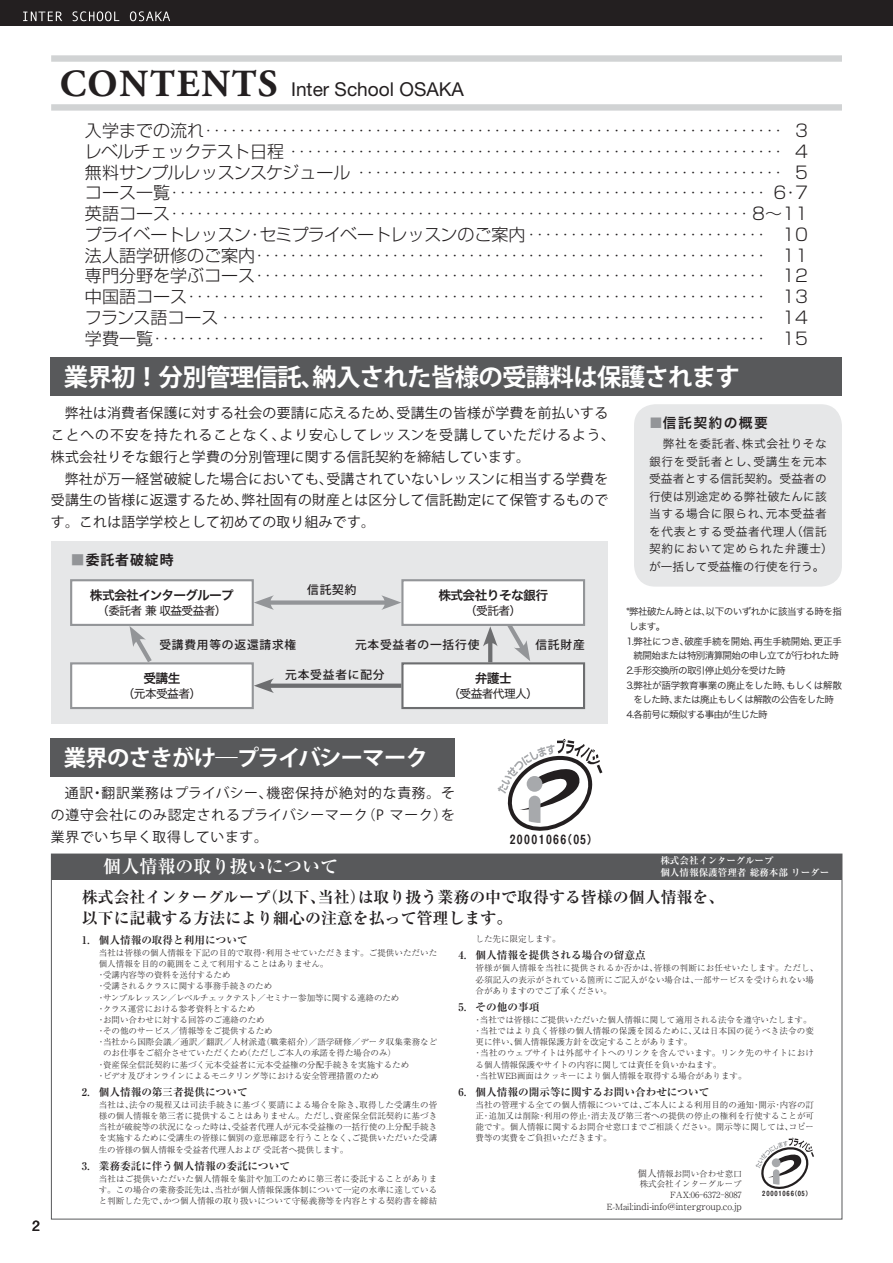
<style>
.page{position:relative;width:893px;height:1263px;background:#fff}
.page>*{position:absolute;margin:0;border:0;box-sizing:border-box;transform-origin:0 0}
.t1{font:24.45px "Koz Go Pro Bold 90 msp RKSJ H";letter-spacing:-.03em;color:#fff}
.t2{font:22.35px "Koz Go Pro Bold 90 msp RKSJ H";letter-spacing:-.03em;color:#fff}
.t3{font:19.2px "Helvetica Neue LT Std";color:#231f20}
.t4{font:18px "Ryumin Pro Bold 90 msp RKSJ H";color:#fff}
.t5{font:16.95px/20.7px "Shin Go Pro Light 90 msp RKSJ H";color:#231f20;text-align:justify}
.t6{font:15.9px/20.2px "Ryumin Pro Bold 90 msp RKSJ H";color:#231f20}
.t7{font:13.8px/21.8px "Koz Go Pro Regular 90 msp RKSJ H";letter-spacing:.02em;color:#231f20;text-align:justify}
.t8{font:13.8px "Hira Kaku Std W6 90 msp RKSJ H";letter-spacing:.1em;color:#231f20}
.t9{font:13.8px "Koz Go Pro Bold 90 msp RKSJ H";letter-spacing:.07em;color:#231f20}
.t10{font:13.8px "Futo Go B101 Pro Bold 90 msp RKSJ H";color:#231f20}
.t11{font:12.75px "Hira Kaku Std W6 90 msp RKSJ H";letter-spacing:-.05em;color:#231f20}
.t12{font:11.7px/17.5px "Hira Kaku Std W3 90 msp RKSJ H";letter-spacing:.045em;color:#231f20}
.t13{font:11.7px "Koz Go Pro Medium 90 msp RKSJ H";letter-spacing:.07em;color:#231f20}
.t14{font:11.7px "Hira Kaku Std W4 90 msp RKSJ H";letter-spacing:-.05em;color:#231f20}
.t15{font:11.7px "Gothic MB101 Pro De Bold 90 msp RKSJ H";color:#231f20}
.t16{font:10.65px "Ryumin Pro Bold 90 msp RKSJ H";color:#231f20}
.t17{font:9.6px/14.7px "Hira Kaku Std W3 90 msp RKSJ H";letter-spacing:-.07em;color:#231f20}
.t18{font:9.6px/14.7px "Hira Kaku Std W3 90 msp RKSJ H";letter-spacing:-.05em;color:#231f20;text-align:center}
.t19{font:9.6px "Ryumin Pro Light 90 msp RKSJ H";color:#231f20}
.t20{font:9.6px/11.7px "Ryumin Pro Bold 90 msp RKSJ H";color:#fff}
.t21{font:8.55px/11.1px "Ryumin Pro Light 90 msp RKSJ H";color:#231f20;text-align:justify}
.t22{font:8.55px "Ryumin Pro Light 90 msp RKSJ H";letter-spacing:-.02em;color:#231f20}
.t23{font:6.6px "Gothic MB101 Pro De Bold 90 msp RKSJ H";color:#231f20}
.s1{font-family:"Adobe Garamond Pro";font-weight:700;font-size:38.25px}
.s2{color:#939598}
.s3{font-size:9.6px}
.s4{font-size:8.55px}
</style>
<div class="page">
<div style="left:0;top:0;width:893px;height:26px;background:#231f20"></div>
<svg style="left:23px;top:11px;width:147px;height:10px"></svg>
<div style="left:634px;top:404px;width:208px;height:183px;background:#e6e7e8;border-radius:21px"></div>
<div style="left:51px;top:541px;width:557px;height:183px;background:#e6e7e8"></div>
<div style="left:51px;top:357px;width:791px;height:39px;background:#58595b"></div>
<div style="left:51px;top:55px;width:791px;height:7px;background:#d1d3d4"></div>
<div style="left:51px;top:104px;width:791px;height:7px;background:#d1d3d4"></div>
<div style="left:51px;top:739px;width:404px;height:38px;background:#58595b"></div>
<svg style="left:483px;top:626px;width:47px;height:35px"></svg>
<svg style="left:129px;top:626px;width:23px;height:36px"></svg>
<svg style="left:274px;top:684px;width:127px;height:4px"></svg>
<svg style="left:254px;top:678px;width:20px;height:15px"></svg>
<div style="left:266px;top:600px;width:123px;height:5px;background:#939598"></div>
<svg style="left:381px;top:595px;width:20px;height:15px"></svg>
<svg style="left:254px;top:595px;width:20px;height:15px"></svg>
<div style="left:71px;top:580px;width:182px;height:45px;background:#fff"></div>
<div style="left:70px;top:579px;width:184px;height:47px;border:2px solid #939598"></div>
<div style="left:402px;top:580px;width:182px;height:45px;background:#fff"></div>
<div style="left:401px;top:579px;width:184px;height:47px;border:2px solid #939598"></div>
<div style="left:71px;top:663px;width:182px;height:45px;background:#fff"></div>
<div style="left:70px;top:662px;width:184px;height:47px;border:2px solid #939598"></div>
<div style="left:402px;top:663px;width:182px;height:45px;background:#fff"></div>
<div style="left:401px;top:662px;width:184px;height:47px;border:2px solid #6d6e70"></div>
<div style="left:51px;top:854px;width:791px;height:25px;background:#58595b"></div>
<svg style="left:497px;top:739px;width:105px;height:92px"></svg>
<svg style="left:755px;top:1138px;width:59px;height:51px"></svg>
<h3 class="t10" style="left:32px;top:1221px;width:9px">2</h3>
<h3 class="t3" style="left:60px;top:78px;width:406px"><span class="s1">CONTENTS</span> Inter School OSAKA</h3>
<p class="t5" style="left:85px;top:123px;width:724px">入学までの流れ‥‥‥‥‥‥‥‥‥‥‥‥‥‥‥‥‥‥‥‥‥‥‥‥‥‥‥‥‥‥‥‥‥‥ 3レベルチェックテスト日程 ‥‥‥‥‥‥‥‥‥‥‥‥‥‥‥‥‥‥‥‥‥‥‥‥‥‥‥‥‥ 4無料サンプルレッスンスケジュール ‥‥‥‥‥‥‥‥‥‥‥‥‥‥‥‥‥‥‥‥‥‥‥‥‥ 5コース一覧‥‥‥‥‥‥‥‥‥‥‥‥‥‥‥‥‥‥‥‥‥‥‥‥‥‥‥‥‥‥‥‥‥‥‥ 6・7英語コース‥‥‥‥‥‥‥‥‥‥‥‥‥‥‥‥‥‥‥‥‥‥‥‥‥‥‥‥‥‥‥‥‥‥ 8～11プライベートレッスン・セミプライベートレッスンのご案内 ‥‥‥‥‥‥‥‥‥‥‥‥‥‥ 10法人語学研修のご案内‥‥‥‥‥‥‥‥‥‥‥‥‥‥‥‥‥‥‥‥‥‥‥‥‥‥‥‥‥‥ 11専門分野を学ぶコース‥‥‥‥‥‥‥‥‥‥‥‥‥‥‥‥‥‥‥‥‥‥‥‥‥‥‥‥‥‥ 12中国語コース‥‥‥‥‥‥‥‥‥‥‥‥‥‥‥‥‥‥‥‥‥‥‥‥‥‥‥‥‥‥‥‥‥‥ 13フランス語コース ‥‥‥‥‥‥‥‥‥‥‥‥‥‥‥‥‥‥‥‥‥‥‥‥‥‥‥‥‥‥‥‥ 14学費一覧‥‥‥‥‥‥‥‥‥‥‥‥‥‥‥‥‥‥‥‥‥‥‥‥‥‥‥‥‥‥‥‥‥‥‥‥ 15</p>
<h1 class="t1" style="left:64px;top:367px;width:678px">業界初！分別管理信託、納入された皆様の受講料は保護されます</h1>
<h3 class="t7" style="left:51px;top:404px;width:565px;text-align:left;text-indent:14px">弊社は消費者保護に対する社会の要請に応えるため、受講生の皆様が学費を前払いすることへの不安を持たれることなく、より安心してレッスンを受講していただけるよう、株式会社りそな銀行と学費の分別管理に関する信託契約を締結しています。</h3>
<h3 class="t7" style="left:51px;top:469px;width:559px;text-indent:14px">弊社が万一経営破綻した場合においても、受講されていないレッスンに相当する学費を受講生の皆様に返還するため、弊社固有の財産とは区分して信託勘定にて保管するものです。これは語学学校として初めての取り組みです。</h3>
<h3 class="t9" style="left:71px;top:555px;width:104px"><span class="s2">■</span>委託者破綻時</h3>
<h3 class="t11" style="left:90px;top:590px;width:146px">株式会社インターグループ</h3>
<h3 class="t14" style="left:97px;top:606px;width:131px">（委託者 兼 収益受益者）</h3>
<h3 class="t13" style="left:307px;top:585px;width:51px">信託契約</h3>
<h3 class="t11" style="left:438px;top:590px;width:111px">株式会社りそな銀行</h3>
<h3 class="t14" style="left:465px;top:606px;width:58px">（受託者）</h3>
<h3 class="t13" style="left:159px;top:640px;width:138px">受講費用等の返還請求権</h3>
<h3 class="t13" style="left:355px;top:640px;width:126px">元本受益者の一括行使</h3>
<h3 class="t13" style="left:535px;top:640px;width:51px">信託財産</h3>
<h3 class="t13" style="left:285px;top:671px;width:101px">元本受益者に配分</h3>
<h3 class="t11" style="left:475px;top:674px;width:38px">弁護士</h3>
<h3 class="t14" style="left:448px;top:689px;width:91px">（受益者代理人）</h3>
<h3 class="t11" style="left:143px;top:674px;width:38px">受講生</h3>
<h3 class="t14" style="left:123px;top:689px;width:80px">（元本受益者）</h3>
<h2 class="t2" style="left:64px;top:750px;width:366px">業界のさきがけ―プライバシーマーク</h2>
<h3 class="t7" style="left:51px;top:784px;width:405px;text-indent:14px">通訳・翻訳業務はプライバシー、機密保持が絶対的な責務。その遵守会社にのみ認定されるプライバシーマーク（P マーク）を業界でいち早く取得しています。</h3>
<h3 class="t15" style="left:510px;top:835px;width:85px">20001066(05)</h3>
<h3 class="t8" style="left:649px;top:418px;width:120px"><span class="s2">■</span>信託契約の概要</h3>
<h3 class="t12" style="left:649px;top:437px;width:185px;text-indent:14px">弊社を委託者、株式会社りそな銀行を受託者とし、受講生を元本受益者とする信託契約。受益者の行使は別途定める弊社破たんに該当する場合に限られ、元本受益者を代表とする受益者代理人（信託契約において定められた弁護士）が一括して受益権の行使を行う。</h3>
<p class="t17" style="left:626px;top:606px;width:217px">* 弊社破たん時とは、以下のいずれかに該当する時を指します。</p>
<p class="t17" style="left:626px;top:635px;width:217px;text-align:center">1. 弊社につき、破産手続を開始、再生手続開始、更正手続開始または特別清算開始の申し立てが行われた時</p>
<p class="t17" style="left:626px;top:664px;width:161px">2. 手形交換所の取引停止処分を受けた時</p>
<p class="t18" style="left:626px;top:679px;width:217px">3. 弊社が語学教育事業の廃止をした時、もしくは解散をした時、または廃止もしくは解散の公告をした時</p>
<p class="t17" style="left:626px;top:708px;width:143px">4. 各前号に類似する事由が生じた時</p>
<h3 class="t4" style="left:103px;top:860px;width:236px">個人情報の取り扱いについて</h3>
<p class="t20" style="left:660px;top:856px;width:170px">株式会社インターグループ<br>個人情報保護管理者 総務本部 リーダー</p>
<h3 class="t6" style="left:82px;top:889px;width:644px">株式会社インターグループ（以下、当社）は取り扱う業務の中で取得する皆様の個人情報を、以下に記載する方法により細心の注意を払って管理します。</h3>
<p class="t16" style="left:82px;top:936px;width:167px">1. 個人情報の取得と利用について</p>
<p class="t21" style="left:99px;top:948px;width:340px">当社は皆様の個人情報を下記の目的で取得・利用させていただきます。ご提供いただいた</p>
<p class="t21" style="left:99px;top:959px;width:231px">個人情報を目的の範囲をこえて利用することはありません。</p>
<p class="t21" style="left:97px;top:971px;width:135px">・受講内容等の資料を送付するため</p>
<p class="t21" style="left:97px;top:982px;width:177px">・受講されるクラスに関する事務手続きのため</p>
<p class="t22" style="left:97px;top:994px;width:304px">・サンプルレッスン／レベルチェックテスト／セミナー参加等に関する連絡のため</p>
<p class="t21" style="left:97px;top:1004px;width:160px">・クラス運営における参考資料とするため</p>
<p class="t21" style="left:97px;top:1015px;width:169px">・お問い合わせに対する回答のご連絡のため</p>
<p class="t21" style="left:97px;top:1026px;width:178px">・その他のサービス／情報等をご提供するため</p>
<p class="t21" style="left:97px;top:1038px;width:342px">・ 当社から国際会議／通訳／翻訳／人材派遣（職業紹介）／語学研修／データ収集業務など</p>
<p class="t21" style="left:103px;top:1049px;width:294px">のお仕事をご紹介させていただくため（ただしご本人の承諾を得た場合のみ）</p>
<p class="t21" style="left:97px;top:1060px;width:314px">・資産保全信託契約に基づく元本受益者に元本受益権の分配手続きを実施するため</p>
<p class="t21" style="left:97px;top:1071px;width:284px">・ビデオ及びオンラインによるモニタリング等における安全管理措置のため</p>
<p class="t16" style="left:82px;top:1088px;width:167px">2. 個人情報の第三者提供について</p>
<p class="t21" style="left:99px;top:1100px;width:340px">当社は、法令の規程又は司法手続きに基づく要請による場合を除き、取得した受講生の皆様の個人情報を第三者に提供することはありません。ただし、資産保全信託契約に基づき当社が破綻等の状況になった時は、受益者代理人が元本受益権の一括行使の上分配手続きを実施するために受講生の皆様に個別の意思確認を行うことなく、ご提供いただいた受講生の皆様の個人情報を受益者代理人および 受託者へ提供します。</p>
<p class="t16" style="left:82px;top:1162px;width:210px">3. 業務委託に伴う個人情報の委託について</p>
<p class="t21" style="left:99px;top:1174px;width:340px">当社はご提供いただいた個人情報を集計や加工のために第三者に委託することがあります。この場合の業務委託先は、当社が個人情報保護体制について一定の水準に達していると判断した先で、かつ個人情報の取り扱いについて守秘義務等を内容とする契約書を締結</p>
<p class="t21" style="left:476px;top:935px;width:87px">した先に限定します。</p>
<p class="t16" style="left:459px;top:951px;width:189px">4. 個人情報を提供される場合の留意点</p>
<p class="t21" style="left:476px;top:964px;width:344px;text-align:left">皆様が個人情報を当社に提供されるか否かは、皆様の判断にお任せいたします。ただし、必須記入の表示がされている箇所にご記入がない場合は、一部サービスを受けられない場合がありますのでご了承ください。</p>
<p class="t16" style="left:459px;top:1003px;width:82px">5. その他の事項</p>
<p class="t21" style="left:473px;top:1015px;width:342px;text-align:left">・当社では皆様にご提供いただいた個人情報に関して適用される法令を遵守いたします。・当社ではより良く皆様の個人情報の保護を図るために、又は日本国の従うべき法令の変更に伴い、個人情報保護方針を改定することがあります。<br>・当社のウェブサイトは外部サイトへのリンクを含んでいます。リンク先のサイトにおける個人情報保護やサイトの内容に関しては責任を負いかねます。<br>・当社WEB画面はクッキーにより個人情報を取得する場合があります。</p>
<p class="t16" style="left:459px;top:1088px;width:252px">6. 個人情報の開示等に関するお問い合わせについて</p>
<p class="t21" style="left:476px;top:1100px;width:340px">当社の管理する全ての個人情報については、ご本人による利用目的の通知・開示・内容の訂正・追加又は削除・利用の停止・消去及び第三者への提供の停止の権利を行使することが可能です。個人情報に関するお問合せ窓口までご相談ください。開示等に関しては、コピー費等の実費をご負担いただきます。</p>
<p class="t21" style="left:638px;top:1169px;width:106px;text-align:right"><span class="s3">個人</span>情報お問い合わせ窓口株式会社インターグループ<br>FAX:06-6372-8087</p>
<p class="t19" style="left:607px;top:1203px;width:136px"><span class="s4">E-Mai</span>l:indi-info@intergroup.co.jp</p>
<p class="t23" style="left:762px;top:1191px;width:48px">20001066(05)</p>
</div>
